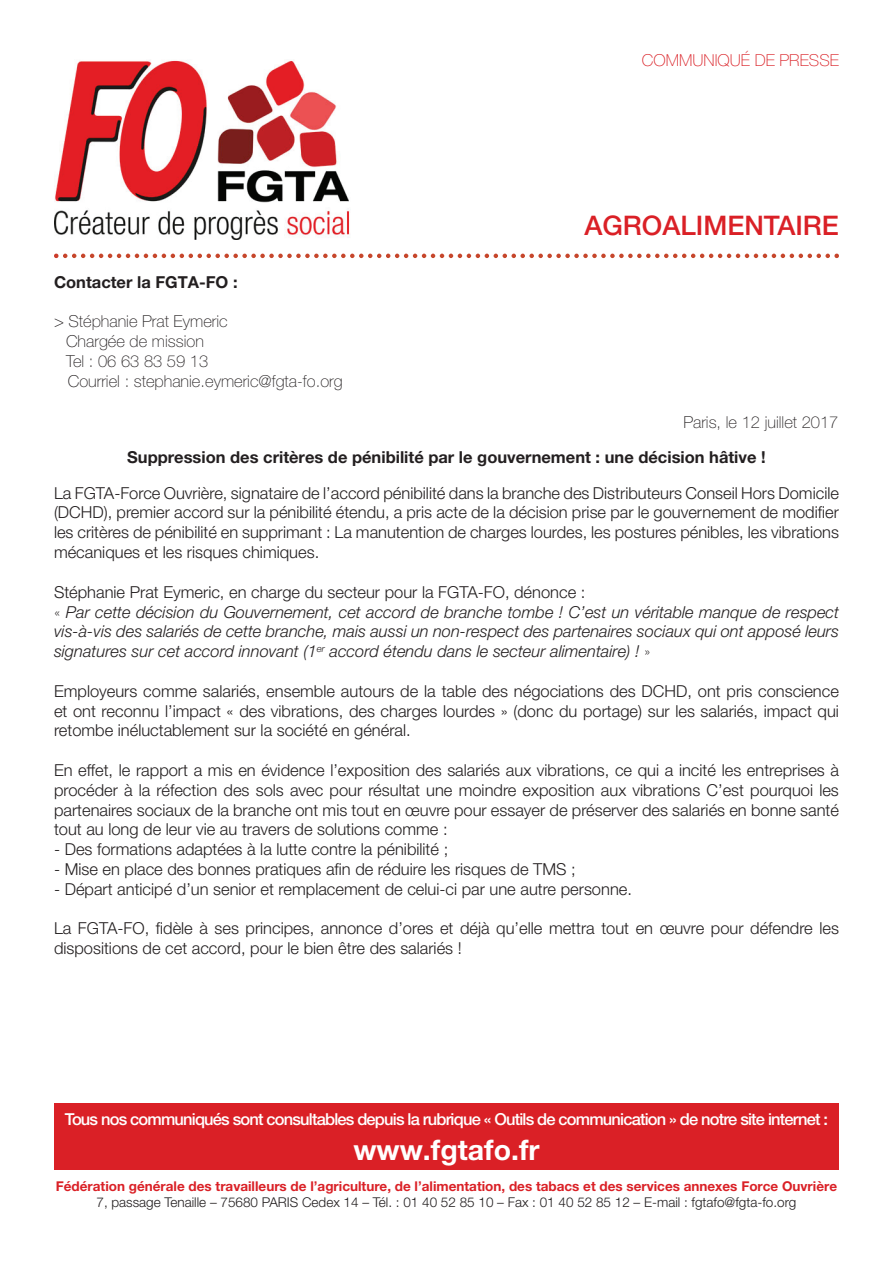
<style>
.page{position:relative;width:893px;height:1263px;background:#fff}
.page>*{position:absolute;margin:0;border:0;box-sizing:border-box;transform-origin:0 0}
.t1{font:700 28.5px "Helvetica Neue LT Pro";color:#fff}
.t2{font:500 27px "Helvetica Neue LT Pro";color:#da2026}
.t3{font:300 16.5px/19.8px "Helvetica Neue LT Pro";color:#231f20;text-align:justify}
.t4{font:italic 300 16.5px/19.8px "Helvetica Neue LT Pro";color:#231f20}
.t5{font:100 16.5px/19.8px "Helvetica Neue LT Pro";color:#231f20}
.t6{font:500 16.5px "Helvetica Neue LT Pro";letter-spacing:-.05em;color:#fff}
.t7{font:700 16.5px "Helvetica Neue LT Pro";color:#231f20}
.t8{font:100 16.5px "Helvetica Neue LT Pro";color:#da2026}
.t9{font:700 13.5px "Helvetica Neue LT Pro";color:#da2026}
.t10{font:300 13.5px "Helvetica Neue LT Pro";color:#231f20}
.s1{font-style:normal}
.s2{font-weight:100;font-style:normal}
</style>
<div class="page">
<div style="left:54px;top:1103px;width:785px;height:66px;background:#da2026"></div>
<img style="left:54px;top:254px;width:785px;height:4px">
<img style="left:54px;top:60px;width:296px;height:180px">
<p class="t8" style="left:642px;top:50px;width:199px">COMMUNIQUÉ DE PRESSE</p>
<p class="t7" style="left:54px;top:272px;width:185px">Contacter la FGTA-FO :</p>
<p class="t5" style="left:66px;top:311px;width:278px;text-indent:-12px">&gt; Stéphanie Prat Eymeric<br>Chargée de mission<br>Tel : 06 63 83 59 13<br>Courriel : stephanie.eymeric@fgta-fo.org</p>
<h2 class="t2" style="left:584px;top:209px;width:256px">AGROALIMENTAIRE</h2>
<p class="t5" style="left:683px;top:412px;width:157px">Paris, le 12 juillet 2017</p>
<p class="t7" style="left:127px;top:447px;width:640px">Suppression des critères de pénibilité par le gouvernement : une décision hâtive !</p>
<p class="t3" style="left:54px;top:483px;width:787px">La FGTA-Force Ouvrière, signataire de l’accord pénibilité dans la branche des Distributeurs Conseil Hors Domicile (DCHD), premier accord sur la pénibilité étendu, a pris acte de la décision prise par le gouvernement de modifier les critères de pénibilité en supprimant : La manutention de charges lourdes, les postures pénibles, les vibrations mécaniques et les risques chimiques.</p>
<p class="t4" style="left:54px;top:582px;width:787px"><span class="s1">Stéphanie Prat Eymeric, en charge du secteur pour la FGTA-FO, dénonce :<br></span><span class="s2">«</span> Par cette décision du Gouvernement, cet accord de branche tombe ! C’est un véritable manque de respect vis-à-vis des salariés de cette branche, mais aussi un non-respect des partenaires sociaux qui ont apposé leurs signatures sur cet accord innovant (1<sup>er</sup> accord étendu dans le secteur alimentaire) ! <span class="s2">»</span></p>
<p class="t3" style="left:54px;top:681px;width:786px">Employeurs comme salariés, ensemble autours de la table des négociations des DCHD, ont pris conscience et ont reconnu l’impact « des vibrations, des charges lourdes » (donc du portage) sur les salariés, impact qui retombe inéluctablement sur la société en général.</p>
<p class="t3" style="left:54px;top:760px;width:787px">En effet, le rapport a mis en évidence l’exposition des salariés aux vibrations, ce qui a incité les entreprises à procéder à la réfection des sols avec pour résultat une moindre exposition aux vibrations C’est pourquoi les partenaires sociaux de la branche ont mis tout en œuvre pour essayer de préserver des salariés en bonne santé tout au long de leur vie au travers de solutions comme :</p>
<p class="t3" style="left:54px;top:839px;width:396px">- Des formations adaptées à la lutte contre la pénibilité ;</p>
<p class="t3" style="left:54px;top:859px;width:523px">- Mise en place des bonnes pratiques afin de réduire les risques de TMS ;</p>
<p class="t3" style="left:54px;top:879px;width:579px">- Départ anticipé d’un senior et remplacement de celui-ci par une autre personne.</p>
<p class="t3" style="left:54px;top:918px;width:786px">La FGTA-FO, fidèle à ses principes, annonce d’ores et déjà qu’elle mettra tout en œuvre pour défendre les dispositions de cet accord, pour le bien être des salariés !</p>
<p class="t6" style="left:65px;top:1110px;width:765px">Tous nos communiqués sont consultables depuis la rubrique « Outils de communication » de notre site internet :</p>
<h1 class="t1" style="left:353px;top:1132px;width:188px">www.fgtafo.fr</h1>
<p class="t9" style="left:56px;top:1178px;width:783px">Fédération générale des travailleurs de l’agriculture, de l’alimentation, des tabacs et des services annexes Force Ouvrière</p>
<p class="t10" style="left:97px;top:1194px;width:701px">7, passage Tenaille – 75680 PARIS Cedex 14 – Tél. : 01 40 52 85 10 – Fax : 01 40 52 85 12 – E-mail : fgtafo@fgta-fo.org</p>
</div>
